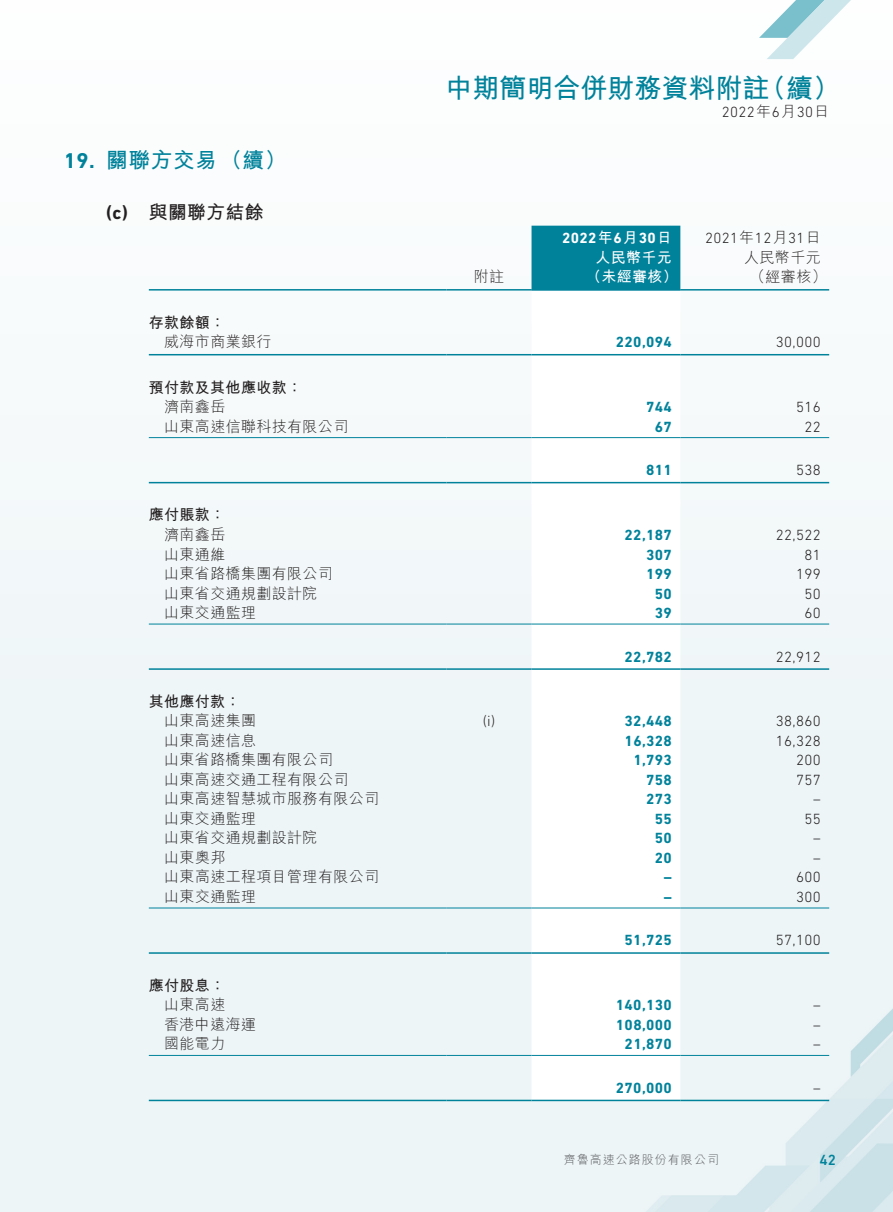
<style>
.page{position:relative;width:893px;height:1212px;background:#fff}
.page>*{position:absolute;margin:0;border:0;box-sizing:border-box;transform-origin:0 0}
.t1{font:700 27px "M Hei HK";color:#00829b}
.t2{font:700 21.75px "M Hei HK";letter-spacing:.025em;color:#00829b}
.t3{font:700 18.75px "M Hei HK";letter-spacing:.025em;color:#231f20}
.t4{font:300 15px "M Hei HK";letter-spacing:.025em;color:#231f20}
.t5{font:700 15px "DIN Next LT Pro";letter-spacing:.025em;color:#00829b}
.t6{font:300 15px "DIN Next LT Pro";letter-spacing:.025em;color:#231f20}
.t7{font:700 15px "M Hei HK";letter-spacing:.025em;color:#231f20}
.t8{font:700 15px "M Hei HK";letter-spacing:.025em;color:#fff}
.t9{font:700 15px "DIN Next LT Pro";letter-spacing:.025em;color:#fff}
.t10{font:500 15px "DIN Next LT Pro";color:#00829b}
.t11{font:300 12px "M Hei HK";letter-spacing:.085em;color:#57585a}
.s1{font-family:"DIN Next LT Pro"}
.s2{font-family:"M Hei HK"}
</style>
<div class="page">
<svg style="left:759px;top:0;width:92px;height:59px"></svg>
<div style="left:531px;top:226px;width:149px;height:63px;background:#00829b"></div>
<svg style="left:531px;top:291px;width:149px;height:809px"></svg>
<hr style="left:149px;top:289px;width:297px;height:2px;background:#00829b">
<hr style="left:446px;top:289px;width:85px;height:2px;background:#00829b">
<hr style="left:531px;top:289px;width:149px;height:2px;background:#00829b">
<hr style="left:680px;top:289px;width:149px;height:2px;background:#00829b">
<hr style="left:149px;top:354px;width:297px;height:1px;background:#00829b">
<hr style="left:446px;top:354px;width:85px;height:1px;background:#00829b">
<hr style="left:531px;top:354px;width:149px;height:1px;background:#00829b">
<hr style="left:680px;top:354px;width:149px;height:1px;background:#00829b">
<hr style="left:149px;top:437px;width:297px;height:1px;background:#00829b">
<hr style="left:446px;top:437px;width:85px;height:1px;background:#00829b">
<hr style="left:531px;top:437px;width:149px;height:1px;background:#00829b">
<hr style="left:680px;top:437px;width:149px;height:1px;background:#00829b">
<hr style="left:149px;top:482px;width:297px;height:1px;background:#00829b">
<hr style="left:446px;top:482px;width:85px;height:1px;background:#00829b">
<hr style="left:531px;top:482px;width:149px;height:1px;background:#00829b">
<hr style="left:680px;top:482px;width:149px;height:1px;background:#00829b">
<hr style="left:149px;top:624px;width:297px;height:1px;background:#00829b">
<hr style="left:446px;top:624px;width:85px;height:1px;background:#00829b">
<hr style="left:531px;top:624px;width:149px;height:1px;background:#00829b">
<hr style="left:680px;top:624px;width:149px;height:1px;background:#00829b">
<hr style="left:149px;top:668px;width:297px;height:2px;background:#00829b">
<hr style="left:446px;top:668px;width:85px;height:2px;background:#00829b">
<hr style="left:531px;top:668px;width:149px;height:2px;background:#00829b">
<hr style="left:680px;top:668px;width:149px;height:2px;background:#00829b">
<hr style="left:149px;top:907px;width:297px;height:1px;background:#00829b">
<hr style="left:446px;top:907px;width:85px;height:1px;background:#00829b">
<hr style="left:531px;top:907px;width:149px;height:1px;background:#00829b">
<hr style="left:680px;top:907px;width:149px;height:1px;background:#00829b">
<hr style="left:149px;top:952px;width:297px;height:2px;background:#00829b">
<hr style="left:446px;top:952px;width:85px;height:2px;background:#00829b">
<hr style="left:531px;top:952px;width:149px;height:2px;background:#00829b">
<hr style="left:680px;top:952px;width:149px;height:2px;background:#00829b">
<hr style="left:149px;top:1055px;width:297px;height:1px;background:#00829b">
<hr style="left:446px;top:1055px;width:85px;height:1px;background:#00829b">
<hr style="left:531px;top:1055px;width:149px;height:1px;background:#00829b">
<hr style="left:680px;top:1055px;width:149px;height:1px;background:#00829b">
<hr style="left:149px;top:1100px;width:297px;height:1px;background:#00829b">
<hr style="left:446px;top:1100px;width:85px;height:1px;background:#00829b">
<hr style="left:531px;top:1100px;width:149px;height:1px;background:#00829b">
<hr style="left:680px;top:1100px;width:149px;height:1px;background:#00829b">
<h2 class="t2" style="left:64px;top:144px;width:224px"><span class="s1">19.</span> 關聯方交易（續）</h2>
<p class="t3" style="left:106px;top:198px;width:159px"><span class="s1">(c)</span> 與關聯方結餘</p>
<h1 class="t1" style="left:446px;top:68px;width:396px">中期簡明合併財務資料附註（續）</h1>
<p class="t6" style="left:722px;top:103px;width:109px">2022<span class="s2">年</span>6<span class="s2">月</span>30<span class="s2">日</span></p>
<p class="t9" style="left:562px;top:229px;width:111px">2022<span class="s2">年</span>6<span class="s2">月</span>30<span class="s2">日</span></p>
<p class="t6" style="left:705px;top:230px;width:117px">2021<span class="s2">年</span>12<span class="s2">月</span>31<span class="s2">日</span></p>
<p class="t8" style="left:595px;top:246px;width:78px">人民幣千元</p>
<p class="t4" style="left:744px;top:250px;width:78px">人民幣千元</p>
<p class="t4" style="left:474px;top:269px;width:32px">附註</p>
<p class="t8" style="left:586px;top:266px;width:93px">（未經審核）</p>
<p class="t4" style="left:750px;top:269px;width:78px">（經審核）</p>
<p class="t7" style="left:149px;top:311px;width:78px">存款餘額：</p>
<p class="t4" style="left:164px;top:334px;width:109px">威海市商業銀行</p>
<p class="t5" style="left:616px;top:333px;width:57px">220,094</p>
<p class="t6" style="left:776px;top:333px;width:46px">30,000</p>
<p class="t7" style="left:149px;top:376px;width:155px">預付款及其他應收款：</p>
<p class="t4" style="left:164px;top:399px;width:63px">濟南鑫岳</p>
<p class="t5" style="left:646px;top:398px;width:27px">744</p>
<p class="t6" style="left:796px;top:398px;width:26px">516</p>
<p class="t4" style="left:164px;top:418px;width:186px">山東高速信聯科技有限公司</p>
<p class="t5" style="left:655px;top:418px;width:19px">67</p>
<p class="t6" style="left:804px;top:418px;width:18px">22</p>
<p class="t5" style="left:646px;top:461px;width:27px">811</p>
<p class="t6" style="left:796px;top:461px;width:26px">538</p>
<p class="t7" style="left:149px;top:504px;width:78px">應付賬款：</p>
<p class="t4" style="left:164px;top:527px;width:63px">濟南鑫岳</p>
<p class="t5" style="left:625px;top:526px;width:49px">22,187</p>
<p class="t6" style="left:776px;top:526px;width:46px">22,522</p>
<p class="t4" style="left:164px;top:546px;width:63px">山東通維</p>
<p class="t5" style="left:646px;top:546px;width:27px">307</p>
<p class="t6" style="left:804px;top:546px;width:18px">81</p>
<p class="t4" style="left:164px;top:566px;width:170px">山東省路橋集團有限公司</p>
<p class="t5" style="left:646px;top:565px;width:27px">199</p>
<p class="t6" style="left:796px;top:565px;width:26px">199</p>
<p class="t4" style="left:164px;top:585px;width:155px">山東省交通規劃設計院</p>
<p class="t5" style="left:655px;top:585px;width:19px">50</p>
<p class="t6" style="left:804px;top:585px;width:18px">50</p>
<p class="t4" style="left:164px;top:605px;width:93px">山東交通監理</p>
<p class="t5" style="left:655px;top:604px;width:19px">39</p>
<p class="t6" style="left:804px;top:604px;width:18px">60</p>
<p class="t5" style="left:625px;top:648px;width:49px">22,782</p>
<p class="t6" style="left:776px;top:648px;width:46px">22,912</p>
<p class="t7" style="left:149px;top:690px;width:93px">其他應付款：</p>
<p class="t4" style="left:164px;top:713px;width:93px">山東高速集團</p>
<p class="t6" style="left:483px;top:713px;width:14px">(i)</p>
<p class="t5" style="left:625px;top:712px;width:49px">32,448</p>
<p class="t6" style="left:776px;top:713px;width:46px">38,860</p>
<p class="t4" style="left:164px;top:733px;width:93px">山東高速信息</p>
<p class="t5" style="left:625px;top:732px;width:49px">16,328</p>
<p class="t6" style="left:776px;top:732px;width:46px">16,328</p>
<p class="t4" style="left:164px;top:752px;width:170px">山東省路橋集團有限公司</p>
<p class="t5" style="left:633px;top:751px;width:40px">1,793</p>
<p class="t6" style="left:796px;top:752px;width:26px">200</p>
<p class="t4" style="left:164px;top:772px;width:186px">山東高速交通工程有限公司</p>
<p class="t5" style="left:646px;top:771px;width:27px">758</p>
<p class="t6" style="left:796px;top:771px;width:26px">757</p>
<p class="t4" style="left:164px;top:791px;width:216px">山東高速智慧城市服務有限公司</p>
<p class="t5" style="left:646px;top:790px;width:27px">273</p>
<p class="t6" style="left:813px;top:791px;width:9px">–</p>
<p class="t4" style="left:164px;top:811px;width:93px">山東交通監理</p>
<p class="t5" style="left:655px;top:810px;width:19px">55</p>
<p class="t6" style="left:804px;top:810px;width:18px">55</p>
<p class="t4" style="left:164px;top:830px;width:155px">山東省交通規劃設計院</p>
<p class="t5" style="left:655px;top:829px;width:19px">50</p>
<p class="t6" style="left:813px;top:830px;width:9px">–</p>
<p class="t4" style="left:164px;top:850px;width:63px">山東奧邦</p>
<p class="t5" style="left:655px;top:849px;width:19px">20</p>
<p class="t6" style="left:813px;top:849px;width:9px">–</p>
<p class="t4" style="left:164px;top:869px;width:216px">山東高速工程項目管理有限公司</p>
<p class="t5" style="left:664px;top:868px;width:10px">–</p>
<p class="t6" style="left:796px;top:869px;width:26px">600</p>
<p class="t4" style="left:164px;top:889px;width:93px">山東交通監理</p>
<p class="t5" style="left:664px;top:888px;width:10px">–</p>
<p class="t6" style="left:796px;top:888px;width:26px">300</p>
<p class="t5" style="left:625px;top:931px;width:49px">51,725</p>
<p class="t6" style="left:776px;top:932px;width:46px">57,100</p>
<p class="t7" style="left:149px;top:974px;width:78px">應付股息：</p>
<p class="t4" style="left:164px;top:997px;width:63px">山東高速</p>
<p class="t5" style="left:616px;top:996px;width:57px">140,130</p>
<p class="t6" style="left:813px;top:997px;width:9px">–</p>
<p class="t4" style="left:164px;top:1017px;width:93px">香港中遠海運</p>
<p class="t5" style="left:616px;top:1016px;width:57px">108,000</p>
<p class="t6" style="left:813px;top:1016px;width:9px">–</p>
<p class="t4" style="left:164px;top:1036px;width:63px">國能電力</p>
<p class="t5" style="left:625px;top:1035px;width:49px">21,870</p>
<p class="t6" style="left:813px;top:1036px;width:9px">–</p>
<p class="t5" style="left:616px;top:1079px;width:57px">270,000</p>
<p class="t6" style="left:813px;top:1079px;width:9px">–</p>
<p class="t11" style="left:564px;top:1153px;width:157px">齊魯高速公路股份有限公司</p>
<p class="t10" style="left:820px;top:1152px;width:18px">42</p>
</div>
